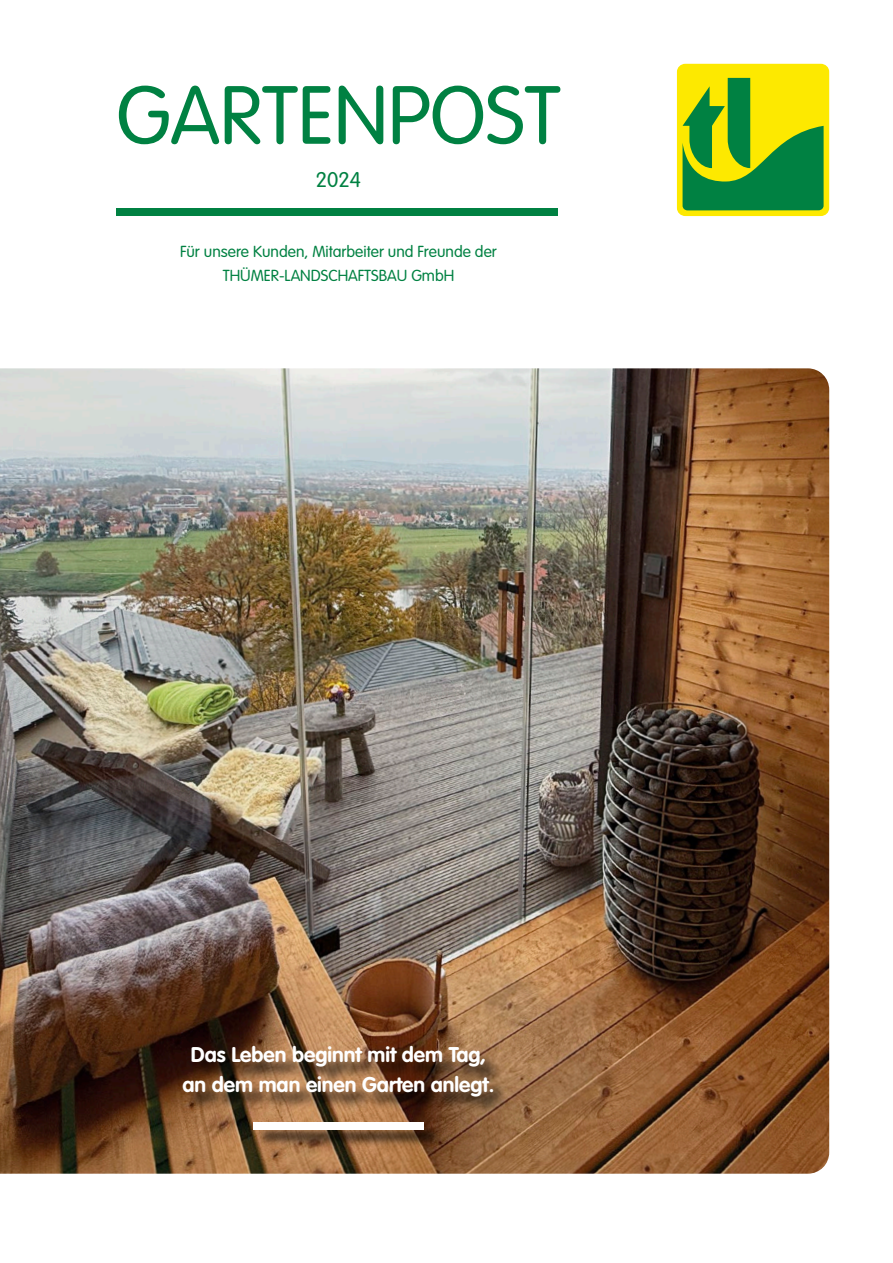
<style>
.page{position:relative;width:893px;height:1263px;background:#fff}
.page>*{position:absolute;margin:0;border:0;box-sizing:border-box;transform-origin:0 0}
.fließtext_gruen{font:300 81px "VAG Rounded Std";color:#008142}
.fließtext_gruen-2{font:700 21px "VAG Rounded Std";color:#fff}
.fließtext_gruen-3{font:300 21px "VAG Rounded Std";color:#008142}
.fließtext_gruen-4{font:300 15.75px/24px "VAG Rounded Std";color:#008142;text-align:center}
</style>
<div class="page">
<div style="left:117px;top:209px;width:441px;height:7px;background:#008142"></div>
<div style="left:677px;top:64px;width:152px;height:152px;background:#fde900;border-radius:8px"></div>
<svg style="left:683px;top:78px;width:141px;height:132px"></svg>
<img style="left:0;top:368px;width:829px;height:806px">
<div style="left:186px;top:1049px;width:325px;height:65px;background:#000;opacity:.75"></div>
<div style="left:256px;top:1124px;width:186px;height:24px;background:#000;opacity:.75"></div>
<div style="left:253px;top:1122px;width:170px;height:7px;background:#fff"></div>
<p class="fließtext_gruen" style="left:116px;top:69px;width:446px">GARTENPOST</p>
<p class="fließtext_gruen-3" style="left:316px;top:168px;width:47px">2024</p>
<p class="fließtext_gruen-4" style="left:180px;top:240px;width:318px">Für unsere Kunden, Mitarbeiter und Freunde der<br>THÜMER-LANDSCHAFTSBAU GmbH</p>
<p class="fließtext_gruen-2" style="left:191px;top:1043px;width:297px">Das Leben beginnt mit dem Tag,</p>
<p class="fließtext_gruen-2" style="left:183px;top:1073px;width:313px">an dem man einen Garten anlegt.</p>
</div>
